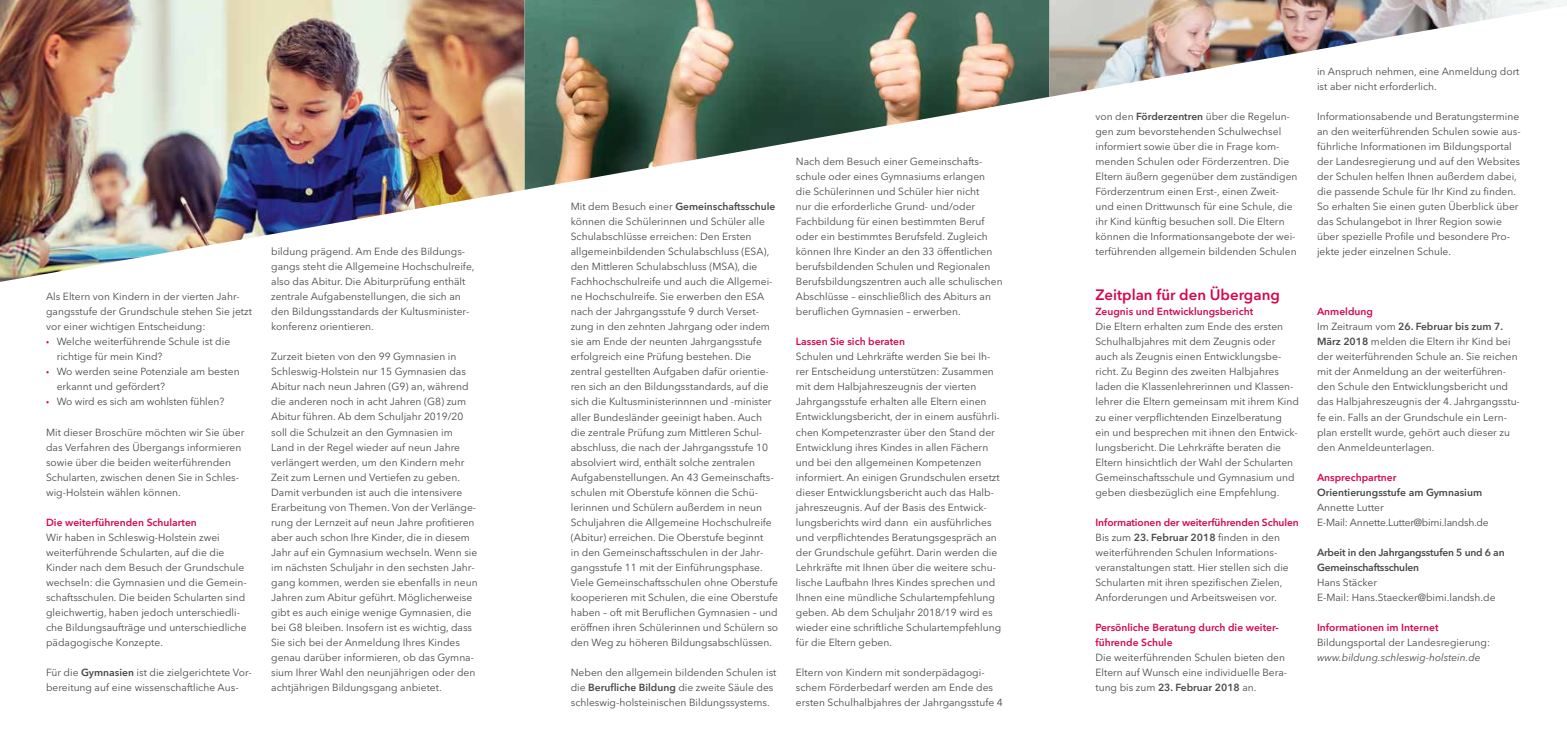
<style>
.page{position:relative;width:1567px;height:745px;background:#fff}
.page>*{position:absolute;margin:0;border:0;box-sizing:border-box;transform-origin:0 0}
.t1{font:600 15px "Avenir Next LT Pro";color:#d6074b}
.t2{font:10.25px/15px "Avenir Next LT Pro";color:#494948}
.t3{font:600 10.25px/15px "Avenir Next LT Pro";color:#d6074b}
.t4{font:600 10.25px/15px "Avenir Next LT Pro";letter-spacing:-.02em;color:#494948}
.t5{font:10.25px/15px "Avenir Next LT Pro";letter-spacing:-.02em;color:#494948}
.t6{font:italic 10.25px "Avenir Next LT Pro";color:#494948}
.t7{font:600 10.25px "Avenir Next LT Pro";color:#494948}
.s1{font-weight:800;font-stretch:condensed;color:#d6074b}
.s2{font-weight:600}
.s3{font-weight:600;color:#d6074b}
</style>
<div class="page">
<img style="left:0;top:0;width:524px;height:282px">
<img style="left:524px;top:0;width:525px;height:190px">
<img style="left:1049px;top:0;width:517px;height:97px">
<p class="t2" style="left:46px;top:289px;width:195px">Als Eltern von Kindern in der vierten Jahr-</p>
<p class="t2" style="left:46px;top:304px;width:207px">gangsstufe der Grundschule stehen Sie jetzt</p>
<p class="t2" style="left:46px;top:319px;width:161px">vor einer wichtigen Entscheidung:</p>
<p class="t2" style="left:46px;top:334px;width:186px"><span class="s1">∙</span> Welche weiterführende Schule ist die</p>
<p class="t2" style="left:57px;top:349px;width:107px">richtige für mein Kind?</p>
<p class="t2" style="left:46px;top:364px;width:195px"><span class="s1">∙</span> Wo werden seine Potenziale am besten</p>
<p class="t2" style="left:57px;top:379px;width:110px">erkannt und gefördert?</p>
<p class="t2" style="left:46px;top:394px;width:180px"><span class="s1">∙</span> Wo wird es sich am wohlsten fühlen?</p>
<p class="t2" style="left:46px;top:424px;width:200px">Mit dieser Broschüre möchten wir Sie über das Verfahren des Übergangs informieren sowie über die beiden weiterführenden Schularten, zwischen denen Sie in Schles&shy;wig-Holstein wählen können.</p>
<p class="t3" style="left:46px;top:514px;width:152px">Die weiterführenden Schularten</p>
<p class="t2" style="left:46px;top:529px;width:202px">Wir haben in Schleswig-Holstein zwei weiterführende Schularten, auf die die Kinder nach dem Besuch der Grundschule wechseln: die Gymnasien und die Gemein&shy;schaftsschulen. Die beiden Schularten sind gleichwertig, haben jedoch unterschiedli&shy;che Bildungsaufträge und unterschiedliche pädagogische Konzepte.</p>
<p class="t2" style="left:46px;top:664px;width:207px">Für die <span class="s2">Gymnasien</span> ist die zielgerichtete Vor&shy;bereitung auf eine wissenschaftliche Aus-</p>
<p class="t2" style="left:271px;top:244px;width:205px">bildung prägend. Am Ende des Bildungs&shy;gangs steht die Allgemeine Hochschulreife, also das Abitur. Die Abiturprüfung enthält zentrale Aufgabenstellungen, die sich an den Bildungsstandards der Kultusminister&shy;konferenz orientieren.</p>
<p class="t2" style="left:271px;top:349px;width:208px">Zurzeit bieten von den 99 Gymnasien in Schleswig-Holstein nur 15 Gymnasien das Abitur nach neun Jahren (G9) an, während die anderen noch in acht Jahren (G8) zum Abitur führen. Ab dem Schuljahr 2019/20 soll die Schulzeit an den Gymnasien im Land in der Regel wieder auf neun Jahre verlängert werden, um den Kindern mehr Zeit zum Lernen und Vertiefen zu geben.<br>Damit verbunden ist auch die intensivere Erarbeitung von Themen. Von der Verlänge&shy;rung der Lernzeit auf neun Jahre profitieren aber auch schon Ihre Kinder, die in diesem Jahr auf ein Gymnasium wechseln. Wenn sie im nächsten Schuljahr in den sechsten Jahr&shy;gang kommen, werden sie ebenfalls in neun Jahren zum Abitur geführt. Möglicherweise gibt es auch einige wenige Gymnasien, die bei G8 bleiben. Insofern ist es wichtig, dass Sie sich bei der Anmeldung Ihres Kindes genau darüber informieren, ob das Gymna&shy;sium Ihrer Wahl den neunjährigen oder den achtjährigen Bildungsgang anbietet.</p>
<p class="t2" style="left:570px;top:199px;width:209px">Mit dem Besuch einer <span class="s2">Gemeinschaftsschule </span>können die Schülerinnen und Schüler alle Schulabschlüsse erreichen: Den Ersten allgemeinbildenden Schulabschluss (ESA), den Mittleren Schulabschluss (MSA), die Fachhochschulreife und auch die Allgemei&shy;ne Hochschulreife. Sie erwerben den ESA nach der Jahrgangsstufe 9 durch Verset&shy;zung in den zehnten Jahrgang oder indem sie am Ende der neunten Jahrgangsstufe erfolgreich eine Prüfung bestehen. Die zentral gestellten Aufgaben dafür orientie&shy;ren sich an den Bildungsstandards, auf die sich die Kultusministerinnnen und -minister aller Bundesländer geeinigt haben. Auch die zentrale Prüfung zum Mittleren Schul&shy;abschluss, die nach der Jahrgangsstufe 10 absolviert wird, enthält solche zentralen Aufgabenstellungen. An 43 Gemeinschafts&shy;schulen mit Oberstufe können die Schü&shy;lerinnen und Schülern außerdem in neun Schuljahren die Allgemeine Hochschulreife (Abitur) erreichen. Die Oberstufe beginnt<br>in den Gemeinschaftsschulen in der Jahr&shy;gangsstufe 11 mit der Einführungsphase.<br>Viele Gemeinschaftsschulen ohne Oberstufe kooperieren mit Schulen, die eine Oberstufe haben – oft mit Beruflichen Gymnasien – und eröffnen ihren Schülerinnen und Schülern so den Weg zu höheren Bildungsabschlüssen.</p>
<p class="t2" style="left:570px;top:664px;width:207px">Neben den allgemein bildenden Schulen ist die <span class="s2">Berufliche Bildung</span> die zweite Säule des schleswig-holsteinischen Bildungssystems.</p>
<p class="t2" style="left:795px;top:154px;width:208px">Nach dem Besuch einer Gemeinschafts&shy;schule oder eines Gymnasiums erlangen die Schülerinnen und Schüler hier nicht<br>nur die erforderliche Grund- und/oder Fachbildung für einen bestimmten Beruf oder ein bestimmtes Berufsfeld. Zugleich können Ihre Kinder an den 33 öffentlichen berufsbildenden Schulen und Regionalen Berufsbildungszentren auch alle schulischen Abschlüsse – einschließlich des Abiturs an beruflichen Gymnasien – erwerben.</p>
<p class="t3" style="left:795px;top:334px;width:111px">Lassen Sie sich beraten</p>
<p class="t2" style="left:795px;top:349px;width:207px">Schulen und Lehrkräfte werden Sie bei Ih&shy;rer Entscheidung unterstützen: Zusammen mit dem Halbjahreszeugnis der vierten Jahrgangsstufe erhalten alle Eltern einen Entwicklungsbericht, der in einem ausführli&shy;chen Kompetenzraster über den Stand der Entwicklung ihres Kindes in allen Fächern und bei den allgemeinen Kompetenzen informiert. An einigen Grundschulen ersetzt dieser Entwicklungsbericht auch das Halb&shy;jahreszeugnis. Auf der Basis des Entwick&shy;lungsberichts wird dann ein ausführliches und verpflichtendes Beratungsgespräch an der Grundschule geführt. Darin werden die Lehrkräfte mit Ihnen über die weitere schu&shy;lische Laufbahn Ihres Kindes sprechen und Ihnen eine mündliche Schulartempfehlung geben. Ab dem Schuljahr 2018/19 wird es wieder eine schriftliche Schulartempfehlung für die Eltern geben.</p>
<p class="t2" style="left:795px;top:664px;width:208px">Eltern von Kindern mit sonderpädagogi&shy;schem Förderbedarf werden am Ende des ersten Schulhalbjahres der Jahrgangsstufe 4</p>
<p class="t2" style="left:1095px;top:109px;width:203px">von den <span class="s2">Förderzentren</span> über die Regelun&shy;gen zum bevorstehenden Schulwechsel informiert sowie über die in Frage kom&shy;menden Schulen oder Förderzentren. Die Eltern äußern gegenüber dem zuständigen Förderzentrum einen Erst-, einen Zweit&shy;und einen Drittwunsch für eine Schule, die ihr Kind künftig besuchen soll. Die Eltern können die Informationsangebote der wei&shy;terführenden allgemein bildenden Schulen</p>
<h1 class="t1" style="left:1095px;top:286px;width:186px">Zeitplan für den Übergang</h1>
<p class="t3" style="left:1095px;top:304px;width:159px">Zeugnis und Entwicklungsbericht</p>
<p class="t2" style="left:1095px;top:319px;width:205px">Die Eltern erhalten zum Ende des ersten Schulhalbjahres mit dem Zeugnis oder auch als Zeugnis einen Entwicklungsbe&shy;richt. Zu Beginn des zweiten Halbjahres laden die Klassenlehrerinnen und Klassen&shy;lehrer die Eltern gemeinsam mit ihrem Kind zu einer verpflichtenden Einzelberatung<br>ein und besprechen mit ihnen den Entwick&shy;lungsbericht. Die Lehrkräfte beraten die Eltern hinsichtlich der Wahl der Schularten Gemeinschaftsschule und Gymnasium und geben diesbezüglich eine Empfehlung.</p>
<p class="t2" style="left:1095px;top:514px;width:205px"><span class="s3">Informationen der weiterführenden Schulen </span>Bis zum <span class="s2">23. Februar 2018</span> finden in den weiterführenden Schulen Informations&shy;veranstaltungen statt. Hier stellen sich die Schularten mit ihren spezifischen Zielen, Anforderungen und Arbeitsweisen vor.</p>
<p class="t3" style="left:1095px;top:619px;width:184px">Persönliche Beratung durch die weiter&shy;führende Schule</p>
<p class="t2" style="left:1095px;top:649px;width:193px">Die weiterführenden Schulen bieten den<br>Eltern auf Wunsch eine individuelle Bera&shy;tung bis zum <span class="s2">23. Februar 2018</span> an.</p>
<p class="t2" style="left:1316px;top:64px;width:204px">in Anspruch nehmen, eine Anmeldung dort ist aber nicht erforderlich.</p>
<p class="t2" style="left:1316px;top:109px;width:205px">Informationsabende und Beratungstermine an den weiterführenden Schulen sowie aus&shy;führliche Informationen im Bildungsportal der Landesregierung und auf den Websites der Schulen helfen Ihnen außerdem dabei, die passende Schule für Ihr Kind zu finden.<br>So erhalten Sie einen guten Überblick über das Schulangebot in Ihrer Region sowie über spezielle Profile und besondere Pro&shy;jekte jeder einzelnen Schule.</p>
<p class="t2" style="left:1316px;top:304px;width:204px"><span class="s3">Anmeldung<br></span>Im Zeitraum vom <span class="s2">26. Februar bis zum 7.<br>März 2018</span> melden die Eltern ihr Kind bei der weiterführenden Schule an. Sie reichen mit der Anmeldung an der weiterführen&shy;den Schule den Entwicklungsbericht und das Halbjahreszeugnis der 4. Jahrgangsstu&shy;fe ein. Falls an der Grundschule ein Lern&shy;plan erstellt wurde, gehört auch dieser zu den Anmeldeunterlagen.</p>
<p class="t3" style="left:1316px;top:469px;width:81px">Ansprechpartner</p>
<p class="t7" style="left:1316px;top:485px;width:166px">Orientierungsstufe am Gymnasium</p>
<p class="t5" style="left:1316px;top:499px;width:173px">Annette Lutter<br>E-Mail: Annette.Lutter@bimi.landsh.de</p>
<p class="t4" style="left:1316px;top:544px;width:189px">Arbeit in den Jahrgangsstufen 5 und 6 an<br>Gemeinschaftsschulen</p>
<p class="t2" style="left:1316px;top:574px;width:180px">Hans Stäcker<br>E-Mail: Hans.Staecker@bimi.landsh.de</p>
<p class="t3" style="left:1316px;top:619px;width:123px">Informationen im Internet</p>
<p class="t2" style="left:1316px;top:634px;width:175px">Bildungsportal der Landesregierung:</p>
<p class="t6" style="left:1316px;top:650px;width:165px">www.bildung.schleswig-holstein.de</p>
</div>
